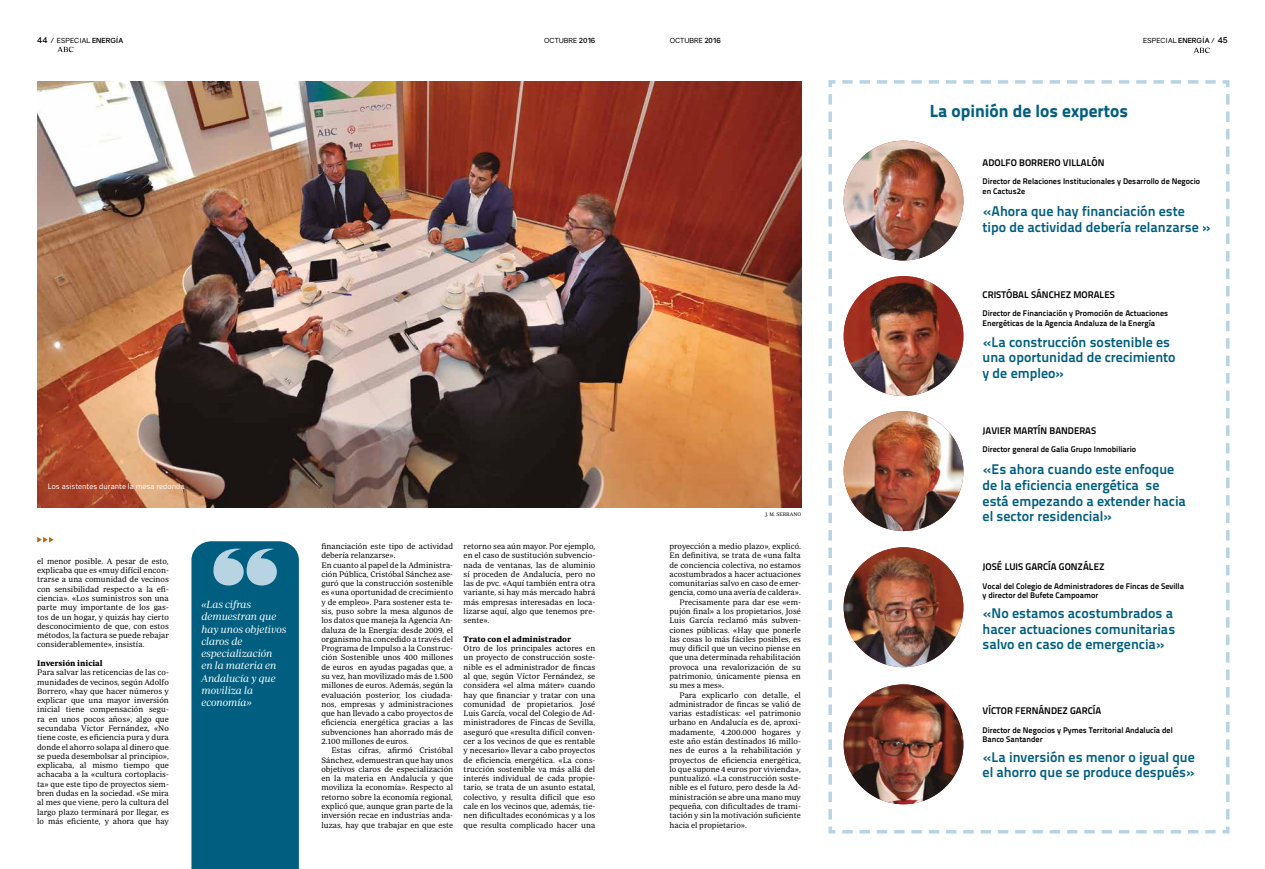
<style>
.page{position:relative;width:1265px;height:869px;background:#fff}
.page>*{position:absolute;margin:0;border:0;box-sizing:border-box;transform-origin:0 0}
.t1{font:800 17.5px "Titillium Text 22 L";color:#005e7f}
.t2{font:700 14px/15.8px "Titillium Text 22 L";color:#005e7f}
.t3{font:10.5px/12.2px "ABC Display Lg It";color:#fff}
.t4{font:700 9.62px "Titillium Text 22 L";color:#000}
.t5{font:8.14px/9.3px "ABC Text Lg";color:#000;text-align:justify}
.t6{font:700 8.14px/9.3px "Titillium Text 22 L";color:#000}
.t7{font:700 8.14px "ABC Text";color:#000}
.t8{font:7.88px "Titillium Text 22 L";color:#fff}
.t9{font:7px "Gravity";color:#000}
.t10{font:5.25px "ABC Text Lg";color:#000}
.s1{font-weight:700;font-size:7.88px}
.s2{font-weight:700}
</style>
<div class="page">
<svg style="left:57px;top:47px;width:17px;height:5px"></svg>
<svg style="left:1194px;top:48px;width:16px;height:5px"></svg>
<img style="left:37px;top:81px;width:764px;height:426px">
<svg style="left:828px;top:80px;width:402px;height:754px"></svg>
<svg style="left:37px;top:537px;width:17px;height:5px"></svg>
<svg style="left:191px;top:541px;width:108px;height:327px;background:#0d6687"></svg>
<p class="t9" style="left:37px;top:36px;width:88px"><span class="s1">44</span> / ESPECIAL <span class="s2">ENERGÍA</span></p>
<p class="t9" style="left:544px;top:36px;width:53px">OCTUBRE <span class="s2">2016</span></p>
<p class="t9" style="left:670px;top:36px;width:53px">OCTUBRE <span class="s2">2016</span></p>
<p class="t9" style="left:1143px;top:36px;width:86px">ESPECIAL <span class="s2">ENERGÍA</span> / <span class="s1">45</span></p>
<h1 class="t1" style="left:930px;top:97px;width:200px">La opinión de los expertos</h1>
<p class="t4" style="left:983px;top:155px;width:123px">ADOLFO BORRERO VILLALÓN</p>
<p class="t6" style="left:983px;top:176px;width:219px">Director de Relaciones Institucionales y Desarrollo de Negocio en Cactus2e</p>
<h2 class="t2" style="left:983px;top:202px;width:230px">«Ahora que hay financiación este tipo de actividad debería relanzarse »</h2>
<p class="t4" style="left:983px;top:287px;width:134px">CRISTÓBAL SÁNCHEZ MORALES</p>
<p class="t6" style="left:983px;top:308px;width:187px">Director de Financiación y Promoción de Actuaciones<br>Energéticas de la Agencia Andaluza de la Energía</p>
<h2 class="t2" style="left:983px;top:333px;width:194px">«La construcción sostenible es una oportunidad de crecimiento y de empleo»</h2>
<p class="t8" style="left:48px;top:480px;width:138px">Los asistentes durante la mesa redonda</p>
<p class="t5" style="left:37px;top:556px;width:133px">el menor posible. A pesar de esto, explicaba que es «muy difícil encon&shy;trarse a una comunidad de vecinos con sensibilidad respecto a la efi&shy;ciencia». «Los suministros son una parte muy importante de los gas&shy;tos de un hogar, y quizás hay cierto desconocimiento de que, con estos métodos, la factura se puede rebajar considerablemente», insistía.</p>
<p class="t7" style="left:37px;top:658px;width:67px">Inversión inicial</p>
<p class="t5" style="left:37px;top:667px;width:133px">Para salvar las reticencias de las co&shy;munidades de vecinos, según Adolfo Borrero, «hay que hacer números y explicar que una mayor inversión inicial tiene compensación segu&shy;ra en unos pocos años», algo que secundaba Víctor Fernández, «No tiene coste, es eficiencia pura y dura donde el ahorro solapa al dinero que se pueda desembolsar al principio», explicaba, al mismo tiempo que achacaba a la «cultura cortoplacis&shy;ta» que este tipo de proyectos siem&shy;bren dudas en la sociedad. «Se mira al mes que viene, pero la cultura del largo plazo terminará por llegar, es lo más eficiente, y ahora que hay</p>
<p class="t3" style="left:201px;top:598px;width:86px">«Las cifras demuestran que hay unos objetivos claros de especialización<br>en la materia en<br>Andalucía y que moviliza la economía»</p>
<p class="t5" style="left:321px;top:541px;width:133px;text-align:left">financiación este tipo de actividad debería relanzarse».<br>En cuanto al papel de la Administra&shy;ción Pública, Cristóbal Sánchez ase&shy;guró que la construcción sostenible es «una oportunidad de crecimiento y de empleo». Para sostener esta te&shy;sis, puso sobre la mesa algunos de los datos que maneja la Agencia An&shy;daluza de la Energía: desde 2009, el organismo ha concedido a través del Programa de Impulso a la Construc&shy;ción Sostenible unos 400 millones de euros en ayudas pagadas que, a su vez, han movilizado más de 1.500 millones de euros. Además, según la evaluación posterior, los ciudada&shy;nos, empresas y administraciones que han llevado a cabo proyectos de eficiencia energética gracias a las subvenciones han ahorrado más de 2.100 millones de euros.</p>
<p class="t5" style="left:321px;top:745px;width:133px;text-indent:10px">Estas cifras, afirmó Cristóbal Sánchez, «demuestran que hay unos objetivos claros de especialización en la materia en Andalucía y que moviliza la economía». Respecto al retorno sobre la economía regional, explicó que, aunque gran parte de la inversión recae en industrias anda&shy;luzas, hay que trabajar en que este</p>
<p class="t5" style="left:464px;top:541px;width:133px">retorno sea aún mayor. Por ejemplo, en el caso de sustitución subvencio&shy;nada de ventanas, las de aluminio sí proceden de Andalucía, pero no las de pvc. «Aquí también entra otra variante, si hay más mercado habrá más empresas interesadas en loca&shy;lizarse aquí, algo que tenemos pre&shy;sente».</p>
<p class="t7" style="left:464px;top:634px;width:109px">Trato con el administrador</p>
<p class="t5" style="left:464px;top:643px;width:133px">Otro de los principales actores en un proyecto de construcción soste&shy;nible es el administrador de fincas al que, según Víctor Fernández, se considera «el alma máter» cuando hay que financiar y tratar con una comunidad de propietarios. José Luis García, vocal del Colegio de Ad&shy;ministradores de Fincas de Sevilla, aseguró que «resulta difícil conven&shy;cer a los vecinos de que es rentable y necesario» llevar a cabo proyectos de eficiencia energética. «La cons&shy;trucción sostenible va más allá del interés individual de cada propie&shy;tario, se trata de un asunto estatal, colectivo, y resulta difícil que eso cale en los vecinos que, además, tie&shy;nen dificultades económicas y a los que resulta complicado hacer una</p>
<p class="t10" style="left:765px;top:511px;width:37px">J. M. SERRANO</p>
<p class="t5" style="left:669px;top:541px;width:133px">proyección a medio plazo», explicó.</p>
<p class="t5" style="left:669px;top:550px;width:133px">En definitiva, se trata de «una falta</p>
<p class="t5" style="left:669px;top:560px;width:133px">de conciencia colectiva, no estamos</p>
<p class="t5" style="left:669px;top:569px;width:133px">acostumbrados a hacer actuaciones</p>
<p class="t5" style="left:669px;top:578px;width:133px">comunitarias salvo en caso de emer-</p>
<p class="t5" style="left:669px;top:587px;width:133px">gencia, como una avería de caldera».</p>
<p class="t5" style="left:679px;top:597px;width:123px">Precisamente para dar ese «em-</p>
<p class="t5" style="left:669px;top:606px;width:133px">pujón final» a los propietarios, José</p>
<p class="t5" style="left:669px;top:615px;width:133px">Luis García reclamó más subven-</p>
<p class="t5" style="left:669px;top:624px;width:133px">ciones públicas. «Hay que ponerle</p>
<p class="t5" style="left:669px;top:634px;width:133px">las cosas lo más fáciles posibles, es</p>
<p class="t5" style="left:669px;top:643px;width:133px">muy difícil que un vecino piense en</p>
<p class="t5" style="left:669px;top:652px;width:133px">que una determinada rehabilitación</p>
<p class="t5" style="left:669px;top:662px;width:133px">provoca una revalorización de su</p>
<p class="t5" style="left:669px;top:671px;width:133px">patrimonio, únicamente piensa en</p>
<p class="t5" style="left:669px;top:680px;width:56px">su mes a mes».</p>
<p class="t5" style="left:679px;top:689px;width:123px">Para explicarlo con detalle, el</p>
<p class="t5" style="left:669px;top:699px;width:133px">administrador de fincas se valió de</p>
<p class="t5" style="left:669px;top:708px;width:133px">varias estadísticas: «el patrimonio</p>
<p class="t5" style="left:669px;top:717px;width:133px">urbano en Andalucía es de, aproxi-</p>
<p class="t5" style="left:669px;top:726px;width:133px">madamente, 4.200.000 hogares y</p>
<p class="t5" style="left:669px;top:736px;width:133px">este año están destinados 16 millo-</p>
<p class="t5" style="left:669px;top:745px;width:133px">nes de euros a la rehabilitación y</p>
<p class="t5" style="left:669px;top:754px;width:133px">proyectos de eficiencia energética,</p>
<p class="t5" style="left:669px;top:764px;width:133px">lo que supone 4 euros por vivienda»,</p>
<p class="t5" style="left:669px;top:773px;width:133px">puntualizó. «La construcción soste-</p>
<p class="t5" style="left:669px;top:782px;width:133px">nible es el futuro, pero desde la Ad-</p>
<p class="t5" style="left:669px;top:791px;width:133px">ministración se abre una mano muy</p>
<p class="t5" style="left:669px;top:801px;width:133px">pequeña, con dificultades de trami-</p>
<p class="t5" style="left:669px;top:810px;width:133px">tación y sin la motivación suficiente</p>
<p class="t5" style="left:669px;top:819px;width:79px">hacia el propietario».</p>
<p class="t4" style="left:983px;top:422px;width:115px">JAVIER MARTÍN BANDERAS</p>
<p class="t6" style="left:983px;top:444px;width:155px">Director general de Galia Grupo Inmobiliario</p>
<h2 class="t2" style="left:983px;top:460px;width:205px">«Es ahora cuando este enfoque de la eficiencia energética se está empezando a extender hacia el sector residencial»</h2>
<p class="t4" style="left:983px;top:559px;width:123px">JOSÉ LUIS GARCÍA GONZÁLEZ</p>
<p class="t6" style="left:983px;top:580px;width:203px">Vocal del Colegio de Administradores de Fincas de Sevilla y director del Bufete Campoamor</p>
<h2 class="t2" style="left:983px;top:604px;width:194px">«No estamos acostumbrados a hacer actuaciones comunitarias salvo en caso de emergencia»</h2>
<p class="t4" style="left:983px;top:703px;width:120px">VÍCTOR FERNÁNDEZ GARCÍA</p>
<p class="t6" style="left:983px;top:724px;width:192px">Director de Negocios y Pymes Territorial Andalucía del<br>Banco Santander</p>
<h2 class="t2" style="left:983px;top:747px;width:214px">«La inversión es menor o igual que el ahorro que se produce después»</h2>
</div>
